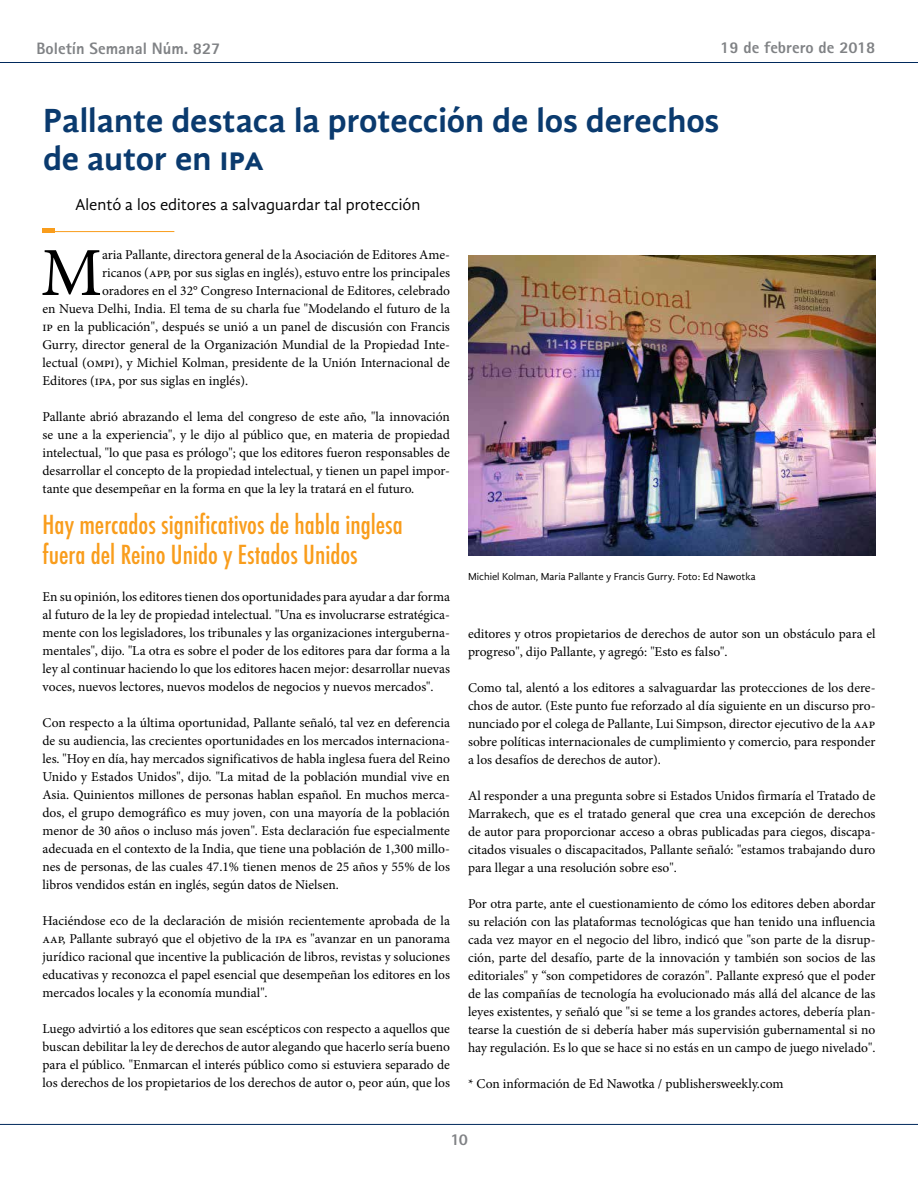
<style>
.page{position:relative;width:918px;height:1188px;background:#fff}
.page>*{position:absolute;margin:0;border:0;box-sizing:border-box;transform-origin:0 0}
.t1{font:68.85px "Minion Pro";color:#000}
.t2{font:700 34.5px/37.5px "Gandhi Sans";color:#0a3a6e}
.t3{font:500 condensed 25.5px/30px "Futura";color:#f99d1c}
.t4{font:16.5px "Gandhi Sans";color:#000}
.t5{font:800 16.5px "Rotis Sans Serif";color:#808285}
.t6{font:13.5px/18px "Minion Pro";letter-spacing:-.005em;color:#000;text-align:justify}
.t7{font:10.5px "Gandhi Sans";color:#000}
</style>
<div class="page">
<hr style="left:0;top:62px;width:918px;height:1px;background:#00295c">
<hr style="left:0;top:1124px;width:918px;height:1px;background:#00295c">
<hr style="left:43px;top:231px;width:131px;height:1px;background:#f99d1c">
<hr style="left:43px;top:228px;width:12px;height:4px;background:#f99d1c">
<img style="left:468px;top:255px;width:407px;height:300px">
<p class="t5" style="left:36px;top:38px;width:185px">Boletín Semanal Núm. 827</p>
<p class="t5" style="left:720px;top:37px;width:157px">19 de febrero de 2018</p>
<h2 class="t2" style="left:43px;top:102px;width:678px">Pallante destaca la protección de los derechos de autor en ipa</h2>
<p class="t4" style="left:75px;top:195px;width:347px">Alentó a los editores a salvaguardar tal protección</p>
<h1 class="t1" style="left:41px;top:227px;width:63px">M</h1>
<p class="t6" style="left:102px;top:246px;width:349px">aria Pallante, directora general de la Asociación de Editores Ame-</p>
<p class="t6" style="left:102px;top:264px;width:349px">ricanos (app, por sus siglas en inglés), estuvo entre los principales</p>
<p class="t6" style="left:102px;top:282px;width:349px">oradores en el 32° Congreso Internacional de Editores, celebrado</p>
<p class="t6" style="left:43px;top:300px;width:409px">en Nueva Delhi, India. El tema de su charla fue "Modelando el futuro de la</p>
<p class="t6" style="left:43px;top:318px;width:409px">ip en la publicación", después se unió a un panel de discusión con Francis</p>
<p class="t6" style="left:43px;top:336px;width:409px">Gurry, director general de la Organización Mundial de la Propiedad Inte-</p>
<p class="t6" style="left:43px;top:354px;width:409px">lectual (ompi), y Michiel Kolman, presidente de la Unión Internacional de</p>
<p class="t6" style="left:43px;top:372px;width:207px">Editores (ipa, por sus siglas en inglés).</p>
<p class="t6" style="left:43px;top:408px;width:409px">Pallante abrió abrazando el lema del congreso de este año, "la innovación se une a la experiencia", y le dijo al público que, en materia de propiedad intelectual, "lo que pasa es prólogo"; que los editores fueron responsables de desarrollar el concepto de la propiedad intelectual, y tienen un papel impor&shy;tante que desempeñar en la forma en que la ley la tratará en el futuro.</p>
<h3 class="t3" style="left:43px;top:510px;width:362px">Hay mercados significativos de habla inglesa fuera del Reino Unido y Estados Unidos</h3>
<p class="t6" style="left:43px;top:588px;width:409px">En su opinión, los editores tienen dos oportunidades para ayudar a dar forma al futuro de la ley de propiedad intelectual. "Una es involucrarse estratégica&shy;mente con los legisladores, los tribunales y las organizaciones interguberna&shy;mentales", dijo. "La otra es sobre el poder de los editores para dar forma a la ley al continuar haciendo lo que los editores hacen mejor: desarrollar nuevas voces, nuevos lectores, nuevos modelos de negocios y nuevos mercados".</p>
<p class="t6" style="left:43px;top:714px;width:409px">Con respecto a la última oportunidad, Pallante señaló, tal vez en deferencia de su audiencia, las crecientes oportunidades en los mercados internaciona&shy;les. "Hoy en día, hay mercados significativos de habla inglesa fuera del Reino Unido y Estados Unidos", dijo. "La mitad de la población mundial vive en Asia. Quinientos millones de personas hablan español. En muchos merca&shy;dos, el grupo demográfico es muy joven, con una mayoría de la población menor de 30 años o incluso más joven". Esta declaración fue especialmente adecuada en el contexto de la India, que tiene una población de 1,300 millo&shy;nes de personas, de las cuales 47.1% tienen menos de 25 años y 55% de los libros vendidos están en inglés, según datos de Nielsen.</p>
<p class="t6" style="left:43px;top:912px;width:409px">Haciéndose eco de la declaración de misión recientemente aprobada de la aap, Pallante subrayó que el objetivo de la ipa es "avanzar en un panorama jurídico racional que incentive la publicación de libros, revistas y soluciones educativas y reconozca el papel esencial que desempeñan los editores en los mercados locales y la economía mundial".</p>
<p class="t6" style="left:43px;top:1020px;width:409px">Luego advirtió a los editores que sean escépticos con respecto a aquellos que buscan debilitar la ley de derechos de autor alegando que hacerlo sería bueno para el público. "Enmarcan el interés público como si estuviera separado de los derechos de los propietarios de los derechos de autor o, peor aún, que los</p>
<p class="t7" style="left:468px;top:571px;width:289px">Michiel Kolman, Maria Pallante y Francis Gurry. Foto: Ed Nawotka</p>
<p class="t6" style="left:468px;top:625px;width:409px">editores y otros propietarios de derechos de autor son un obstáculo para el progreso", dijo Pallante, y agregó: "Esto es falso".</p>
<p class="t6" style="left:468px;top:679px;width:409px">Como tal, alentó a los editores a salvaguardar las protecciones de los dere&shy;chos de autor. (Este punto fue reforzado al día siguiente en un discurso pro&shy;nunciado por el colega de Pallante, Lui Simpson, director ejecutivo de la aap sobre políticas internacionales de cumplimiento y comercio, para responder a los desafíos de derechos de autor).</p>
<p class="t6" style="left:468px;top:787px;width:409px">Al responder a una pregunta sobre si Estados Unidos firmaría el Tratado de Marrakech, que es el tratado general que crea una excepción de derechos de autor para proporcionar acceso a obras publicadas para ciegos, discapa&shy;citados visuales o discapacitados, Pallante señaló: "estamos trabajando duro para llegar a una resolución sobre eso".</p>
<p class="t6" style="left:468px;top:895px;width:409px">Por otra parte, ante el cuestionamiento de cómo los editores deben abordar su relación con las plataformas tecnológicas que han tenido una influencia cada vez mayor en el negocio del libro, indicó que "son parte de la disrup&shy;ción, parte del desafío, parte de la innovación y también son socios de las editoriales" y “son competidores de corazón". Pallante expresó que el poder de las compañías de tecnología ha evolucionado más allá del alcance de las leyes existentes, y señaló que "si se teme a los grandes actores, debería plan&shy;tearse la cuestión de si debería haber más supervisión gubernamental si no hay regulación. Es lo que se hace si no estás en un campo de juego nivelado".</p>
<p class="t6" style="left:468px;top:1075px;width:317px">* Con información de Ed Nawotka / publishersweekly.com</p>
<p class="t5" style="left:450px;top:1129px;width:19px">10</p>
</div>
